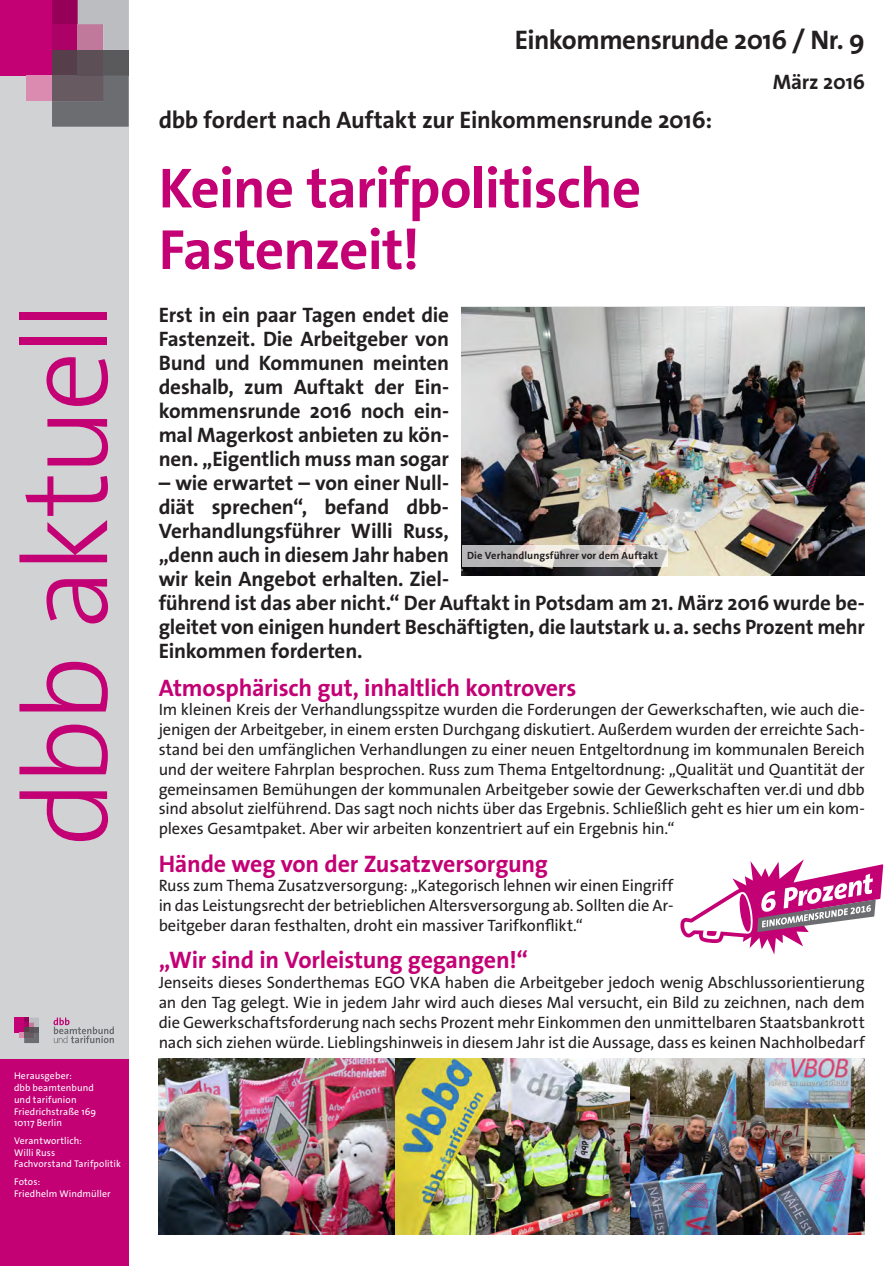
<style>
.page{position:relative;width:896px;height:1266px;background:#fff}
.page>*{position:absolute;margin:0;border:0;box-sizing:border-box;transform-origin:0 0}
.t1{font:300 120px "The Sans Os F";letter-spacing:-.045em;color:#c30175}
.Überschrift{font:700 57px/61.5px "The Sans Os F";letter-spacing:-.015em;color:#c30175}
.Dachzeile{font:700 27px "The Sans Os F";letter-spacing:-.02em;color:#231f20}
.Zwischenüberschrift{font:700 24px "The Sans B7";letter-spacing:-.01em;color:#c30175}
.Dachzeile-2{font:700 24px "The Sans Os F";letter-spacing:-.01em;color:#231f20}
.Fliesstext{font:700 21px/24px "The Sans Os F";letter-spacing:-.01em;color:#231f20;text-align:justify}
.Dachzeile-3{font:700 21px "The Sans Os F";letter-spacing:-.01em;color:#231f20}
.Fliesstext-2{font:16.5px/19.8px "The Sans B5 Plain";letter-spacing:-.01em;color:#231f20;text-align:justify}
.BU{font:700 10.5px "The Sans Os F";letter-spacing:.01em;color:#231f20}
.Herausgeber{font:9.75px/11.7px "The Sans Os F";letter-spacing:.01em;color:#fff}
</style>
<div class="page">
<div style="left:0;top:0;width:129px;height:1265px;background:#d1d2d4"></div>
<div style="left:0;top:0;width:52px;height:75px;background:#c30175"></div>
<div style="left:52px;top:0;width:26px;height:24px;background:#970059"></div>
<div style="left:52px;top:24px;width:26px;height:26px;background:#ac0167"></div>
<div style="left:52px;top:50px;width:26px;height:25px;background:#573e4b"></div>
<svg style="left:78px;top:0;width:51px;height:50px;background:#bdacb6"></svg>
<div style="left:78px;top:50px;width:25px;height:25px;background:#5c5056"></div>
<div style="left:103px;top:50px;width:26px;height:25px;background:#5a5a5d"></div>
<svg style="left:52px;top:75px;width:77px;height:52px;background:#6b676b"></svg>
<div style="left:26px;top:75px;width:26px;height:26px;background:#dc8bb0"></div>
<div style="left:0;top:1059px;width:129px;height:206px;background:#c30175"></div>
<svg style="left:54px;top:1017px;width:60px;height:26px"></svg>
<div style="left:14px;top:1017px;width:10px;height:15px;background:#c30175"></div>
<svg style="left:19px;top:1017px;width:20px;height:26px"></svg>
<img style="left:629px;top:1058px;width:235px;height:176px">
<img style="left:395px;top:1058px;width:234px;height:176px">
<img style="left:159px;top:1058px;width:236px;height:176px">
<img style="left:462px;top:307px;width:402px;height:268px">
<svg style="left:462px;top:545px;width:205px;height:21px;background:#cbc8c6"></svg>
<svg style="left:680px;top:859px;width:203px;height:95px"></svg>
<p class="Dachzeile" style="left:514px;top:23px;width:351px">Einkommensrunde 2016 / Nr. 9</p>
<p class="Dachzeile-3" style="left:772px;top:69px;width:94px">März 2016</p>
<p class="Dachzeile-2" style="left:159px;top:105px;width:555px">dbb fordert nach Auftakt zur Einkommensrunde 2016:</p>
<p class="Überschrift" style="left:159px;top:158px;width:484px">Keine tarifpolitische<br>Fastenzeit!</p>
<h1 class="t1" style="left:-11px;top:846px;width:547px;rotate:-90deg">dbb aktuell</h1>
<p class="Fliesstext" style="left:159px;top:303px;width:292px">Erst in ein paar Tagen endet die Fastenzeit. Die Arbeitgeber von Bund und Kommunen meinten deshalb, zum Auftakt der Ein&shy;kommensrunde 2016 noch ein&shy;mal Magerkost anbieten zu kön&shy;nen. „Eigentlich muss man sogar</p>
<p class="Fliesstext" style="left:159px;top:471px;width:707px;text-align:left">– wie erwartet – von einer Null-<br>diät sprechen“, befand dbb-<br>Verhandlungsführer Willi Russ,<br>„denn auch in diesem Jahr haben<br>wir kein Angebot erhalten. Ziel-<br>führend ist das aber nicht.“ Der Auftakt in Potsdam am 21. März 2016 wurde be&shy;gleitet von einigen hundert Beschäftigten, die lautstark u.a. sechs Prozent mehr Einkommen forderten.</p>
<p class="Zwischenüberschrift" style="left:159px;top:674px;width:419px">Atmosphärisch gut, inhaltlich kontrovers</p>
<p class="Fliesstext-2" style="left:159px;top:700px;width:707px">Im kleinen Kreis der Verhandlungsspitze wurden die Forderungen der Gewerkschaften, wie auch die&shy;jenigen der Arbeitgeber, in einem ersten Durchgang diskutiert. Außerdem wurden der erreichte Sach&shy;stand bei den umfänglichen Verhandlungen zu einer neuen Entgeltordnung im kommunalen Bereich und der weitere Fahrplan besprochen. Russ zum Thema Entgeltordnung: „Qualität und Quantität der gemeinsamen Bemühungen der kommunalen Arbeitgeber sowie der Gewerkschaften ver.di und dbb sind absolut zielführend. Das sagt noch nichts über das Ergebnis. Schließlich geht es hier um ein kom&shy;plexes Gesamtpaket. Aber wir arbeiten konzentriert auf ein Ergebnis hin.“</p>
<p class="Zwischenüberschrift" style="left:159px;top:850px;width:390px">Hände weg von der Zusatzversorgung</p>
<p class="Fliesstext-2" style="left:159px;top:876px;width:516px">Russ zum Thema Zusatzversorgung: „Kategorisch lehnen wir einen Eingriff in das Leistungsrecht der betrieblichen Altersversorgung ab. Sollten die Ar&shy;beitgeber daran festhalten, droht ein massiver Tarifkonflikt.“</p>
<p class="Zwischenüberschrift" style="left:159px;top:947px;width:371px">„Wir sind in Vorleistung gegangen!“</p>
<p class="Fliesstext-2" style="left:159px;top:973px;width:707px">Jenseits dieses Sonderthemas EGO VKA haben die Arbeitgeber jedoch wenig Abschlussorientierung an den Tag gelegt. Wie in jedem Jahr wird auch dieses Mal versucht, ein Bild zu zeichnen, nach dem die Gewerkschaftsforderung nach sechs Prozent mehr Einkommen den unmittelbaren Staatsbankrott nach sich ziehen würde. Lieblingshinweis in diesem Jahr ist die Aussage, dass es keinen Nachholbedarf</p>
<p class="BU" style="left:467px;top:548px;width:192px">Die Verhandlungsführer vor dem Auftakt</p>
<p class="Herausgeber" style="left:14px;top:1070px;width:59px">Herausgeber:</p>
<p class="Herausgeber" style="left:14px;top:1082px;width:81px">dbb beamtenbund und tarifunion</p>
<p class="Herausgeber" style="left:14px;top:1105px;width:84px">Friedrichstraße 169</p>
<p class="Herausgeber" style="left:14px;top:1117px;width:49px">10117 Berlin</p>
<p class="Herausgeber" style="left:14px;top:1134px;width:69px">Verantwortlich:</p>
<p class="Herausgeber" style="left:14px;top:1146px;width:43px">Willi Russ</p>
<p class="Herausgeber" style="left:14px;top:1158px;width:108px">Fachvorstand Tarifpolitik</p>
<p class="Herausgeber" style="left:14px;top:1175px;width:28px">Fotos:</p>
<p class="Herausgeber" style="left:14px;top:1187px;width:98px">Friedhelm Windmüller</p>
</div>
